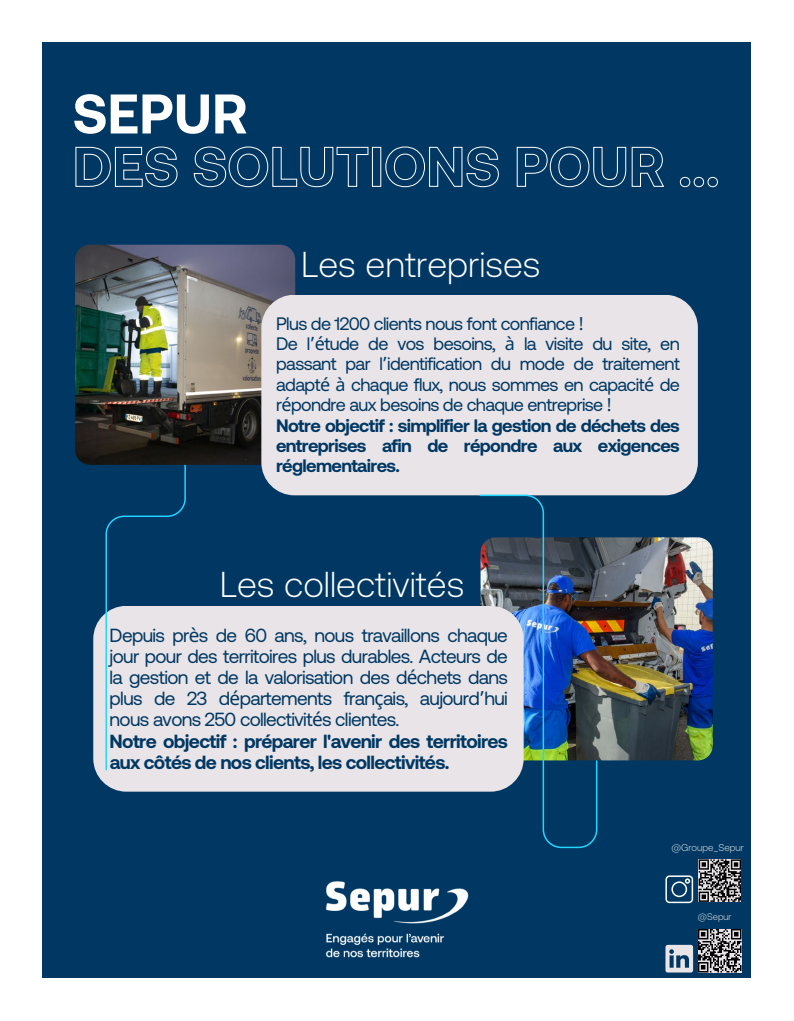
<style>
.page{position:relative;width:794px;height:1021px;background:#fff}
.page>*{position:absolute;margin:0;border:0;box-sizing:border-box;transform-origin:0 0}
.t1{font:700 55.7px "Aeonik Pro";color:#fff}
.t2{font:300 36px "Aeonik Pro";color:#fff}
.t3{font:19px/21px "Aeonik TRIAL";letter-spacing:-.035em;color:#003863;text-align:justify}
.t4{font:700 19px/21px "Aeonik Pro";letter-spacing:-.035em;color:#003863}
.t5{font:18px/20.2px "Aeonik TRIAL";letter-spacing:-.035em;color:#003863}
.t6{font:700 18px/20.2px "Aeonik Pro";letter-spacing:-.035em;color:#003863;text-align:justify}
.t7{font:300 9.8px "Aeonik Pro";color:#e8e4e7}
.t8{font:300 9.4px "Aeonik Pro";color:#e8e4e7}
.s1{font-family:"Noto Sans"}
.s2{font-family:"Noto Sans Gurmukhi"}
</style>
<div class="page">
<div style="left:43px;top:43px;width:708px;height:935px;background:#003863"></div>
<img style="left:326px;top:881px;width:143px;height:77px">
<svg style="left:665px;top:929px;width:76px;height:43px"></svg>
<svg style="left:665px;top:859px;width:76px;height:44px"></svg>
<img style="left:75px;top:245px;width:220px;height:220px">
<img style="left:598px;top:537px;width:115px;height:223px">
<div style="left:261px;top:295px;width:437px;height:200px;background:#e8e4e7"></div>
<svg style="left:75px;top:146px;width:643px;height:41px"></svg>
<img style="left:478px;top:494px;width:120px;height:354px">
<div style="left:93px;top:606px;width:430px;height:185px;background:#e8e4e7"></div>
<svg style="left:105px;top:463px;width:82px;height:308px"></svg>
<h1 class="t1" style="left:73px;top:83px;width:176px">SEPUR</h1>
<h2 class="t2" style="left:301px;top:245px;width:241px">Les entreprises</h2>
<p class="t5" style="left:276px;top:315px;width:405px">Plus de 1200 clients nous font confiance <span class="s1">!<br></span>De l<span class="s2">’</span><span class="s1">é</span>tude de vos besoins, <span class="s1">à</span> la visite du site, en passant par l<span class="s2">’</span>identification du mode de traitement adapt<span class="s1">é à</span> chaque flux, nous sommes en capacit<span class="s1">é</span> de r<span class="s1">é</span>pondre aux besoins de chaque entreprise <span class="s1">!</span></p>
<p class="t6" style="left:276px;top:415px;width:405px">Notre objectif : simplifier la gestion de déchets des entreprises afin de répondre aux exigences réglementaires.</p>
<h2 class="t2" style="left:220px;top:565px;width:246px">Les collectivités</h2>
<p class="t3" style="left:110px;top:626px;width:400px">Depuis pr<span class="s1">è</span>s de 60 ans, nous travaillons chaque jour pour des territoires plus durables. Acteurs de la gestion et de la valorisation des d<span class="s1">é</span>chets dans plus de 23 d<span class="s1">é</span>partements fran<span class="s1">ç</span>ais, aujourd<span class="s2">’</span>hui nous avons 250 collectivit<span class="s1">é</span>s clientes.</p>
<p class="t4" style="left:110px;top:730px;width:400px">Notre objectif : préparer l'avenir des territoires aux côtés de nos clients, les collectivités.</p>
<p class="t7" style="left:671px;top:842px;width:74px">@Groupe_Sepur</p>
<p class="t8" style="left:698px;top:911px;width:35px">@Sepur</p>
</div>
